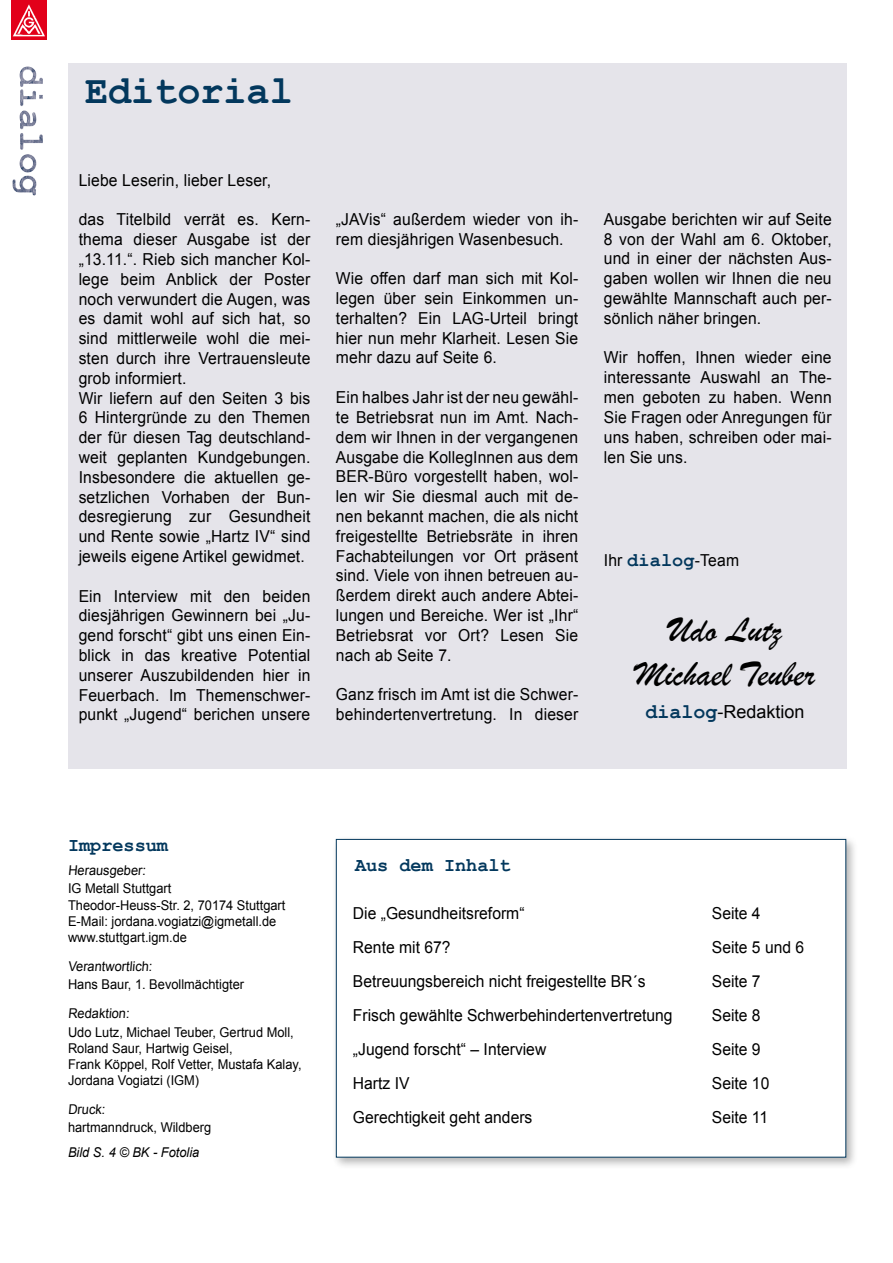
<style>
.page{position:relative;width:893px;height:1263px;background:#fff}
.page>*{position:absolute;margin:0;border:0;box-sizing:border-box;transform-origin:0 0}
.t1{font:700 40.5px "Courier New";color:#03385d;scale:.95 1}
.t2{font:36px/43.2px "Brush Script";color:#000;text-align:center}
.t3{font:700 19.5px "Courier New";color:#03385d;scale:.95 1}
.t4{font:18px "Arial";color:#000}
.t5{font:16.5px/19.8px "Arial";letter-spacing:.01em;color:#000;text-align:justify;scale:.95 1}
.t6{font:13.5px/18.3px "Arial";color:#000;scale:.95 1}
.t7{font:italic 13.5px "Arial";color:#000;scale:.95 1}
.s1{font-family:"Courier New";font-weight:700;font-size:19.5px;color:#03385d}
.s2{font-family:"Courier New";font-weight:700;font-size:21px;color:#03385d}
</style>
<div class="page">
<div style="left:68px;top:64px;width:778px;height:705px;background:#e5e4ea"></div>
<div style="left:332px;top:835px;width:542px;height:346px;background:#000;opacity:.3"></div>
<div style="left:336px;top:839px;width:510px;height:318px;background:#fff;border:1px solid #03385d"></div>
<img style="left:19px;top:66px;width:24px;height:64px">
<img style="left:11px;top:0;width:36px;height:40px">
<h1 class="t1" style="left:85px;top:65px;width:220px">Editorial</h1>
<p class="t5" style="left:79px;top:170px;width:204px">Liebe Leserin, lieber Leser,</p>
<p class="t5" style="left:79px;top:210px;width:245px;text-align:left">das Titelbild verrät es. Kern&shy;thema dieser Ausgabe ist der „13.11.“. Rieb sich mancher Kol&shy;lege beim Anblick der Poster noch verwundert die Augen, was es damit wohl auf sich hat, so sind mittlerweile wohl die mei&shy;sten durch ihre Vertrauensleute grob informiert.<br>Wir liefern auf den Seiten 3 bis<br>6 Hintergründe zu den Themen der für diesen Tag deutschland&shy;weit geplanten Kundgebungen.<br>Insbesondere die aktuellen ge&shy;setzlichen Vorhaben der Bun&shy;desregierung zur Gesundheit und Rente sowie „Hartz IV“ sind jeweils eigene Artikel gewidmet.</p>
<p class="t5" style="left:79px;top:586px;width:245px">Ein Interview mit den beiden diesjährigen Gewinnern bei „Ju&shy;gend forscht“ gibt uns einen Ein&shy;blick in das kreative Potential unserer Auszubildenden hier in Feuerbach. Im Themenschwer&shy;punkt „Jugend“ berichen unsere</p>
<p class="t5" style="left:336px;top:209px;width:257px">„JAVis“ außerdem wieder von ih&shy;rem diesjährigen Wasenbesuch.</p>
<p class="t5" style="left:336px;top:269px;width:257px">Wie offen darf man sich mit Kol&shy;legen über sein Einkommen un&shy;terhalten? Ein LAG-Urteil bringt hier nun mehr Klarheit. Lesen Sie mehr dazu auf Seite 6.</p>
<p class="t5" style="left:336px;top:388px;width:257px">Ein halbes Jahr ist der neu gewähl&shy;te Betriebsrat nun im Amt. Nach&shy;dem wir Ihnen in der vergangenen Ausgabe die KollegInnen aus dem BER-Büro vorgestellt haben, wol&shy;len wir Sie diesmal auch mit de&shy;nen bekannt machen, die als nicht freigestellte Betriebsräte in ihren Fachabteilungen vor Ort präsent sind. Viele von ihnen betreuen au&shy;ßerdem direkt auch andere Abtei&shy;lungen und Bereiche. Wer ist „Ihr“ Betriebsrat vor Ort? Lesen Sie nach ab Seite 7.</p>
<p class="t5" style="left:336px;top:685px;width:257px">Ganz frisch im Amt ist die Schwer&shy;behindertenvertretung. In dieser</p>
<p class="t5" style="left:604px;top:209px;width:241px">Ausgabe berichten wir auf Seite 8 von der Wahl am 6. Oktober, und in einer der nächsten Aus&shy;gaben wollen wir Ihnen die neu gewählte Mannschaft auch per&shy;sönlich näher bringen.</p>
<p class="t5" style="left:604px;top:348px;width:241px">Wir hoffen, Ihnen wieder eine interessante Auswahl an The&shy;men geboten zu haben. Wenn Sie Fragen oder Anregungen für uns haben, schreiben oder mai&shy;len Sie uns.</p>
<p class="t5" style="left:604px;top:551px;width:144px">Ihr <span class="s1">dialog</span>-Team</p>
<h2 class="t2" style="left:635px;top:609px;width:181px">Udo Lutz<br>Michael Teuber</h2>
<p class="t4" style="left:646px;top:700px;width:160px"><span class="s2">dialog</span>-Redaktion</p>
<p class="t3" style="left:68px;top:833px;width:107px">Impressum</p>
<p class="t6" style="left:68px;top:861px;width:110px">Herausgeber:<br>IG Metall Stuttgart</p>
<p class="t6" style="left:68px;top:897px;width:230px;line-height:16.2px">Theodor-Heuss-Str. 2, 70174 Stuttgart<br>E-Mail: jordana.vogiatzi@igmetall.de www.stuttgart.igm.de</p>
<p class="t6" style="left:68px;top:957px;width:187px">Verantwortlich:<br>Hans Baur, 1. Bevollmächtigter</p>
<p class="t6" style="left:68px;top:1004px;width:239px">Redaktion:<br>Udo Lutz, Michael Teuber, Gertrud Moll,</p>
<p class="t6" style="left:68px;top:1040px;width:247px;line-height:16.2px">Roland Saur, Hartwig Geisel,<br>Frank Köppel, Rolf Vetter, Mustafa Kalay,<br>Jordana Vogiatzi (IGM)</p>
<p class="t6" style="left:68px;top:1100px;width:152px">Druck:<br>hartmanndruck, Wildberg</p>
<p class="t7" style="left:68px;top:1144px;width:140px">Bild S. 4 © BK - Fotolia</p>
<p class="t3" style="left:355px;top:852px;width:165px">Aus dem Inhalt</p>
<p class="t5" style="left:353px;top:903px;width:182px">Die „Gesundheitsreform“</p>
<p class="t5" style="left:712px;top:903px;width:53px">Seite 4</p>
<p class="t5" style="left:353px;top:937px;width:104px">Rente mit 67?</p>
<p class="t5" style="left:712px;top:937px;width:99px">Seite 5 und 6</p>
<p class="t5" style="left:353px;top:971px;width:310px">Betreuungsbereich nicht freigestellte BR´s</p>
<p class="t5" style="left:712px;top:971px;width:53px">Seite 7</p>
<p class="t5" style="left:353px;top:1005px;width:338px">Frisch gewählte Schwerbehindertenvertretung</p>
<p class="t5" style="left:712px;top:1005px;width:53px">Seite 8</p>
<p class="t5" style="left:353px;top:1039px;width:205px">„Jugend forscht“ – Interview</p>
<p class="t5" style="left:712px;top:1039px;width:53px">Seite 9</p>
<p class="t5" style="left:353px;top:1073px;width:61px">Hartz IV</p>
<p class="t5" style="left:712px;top:1073px;width:62px">Seite 10</p>
<p class="t5" style="left:353px;top:1107px;width:190px">Gerechtigkeit geht anders</p>
<p class="t5" style="left:712px;top:1107px;width:61px">Seite 11</p>
</div>
